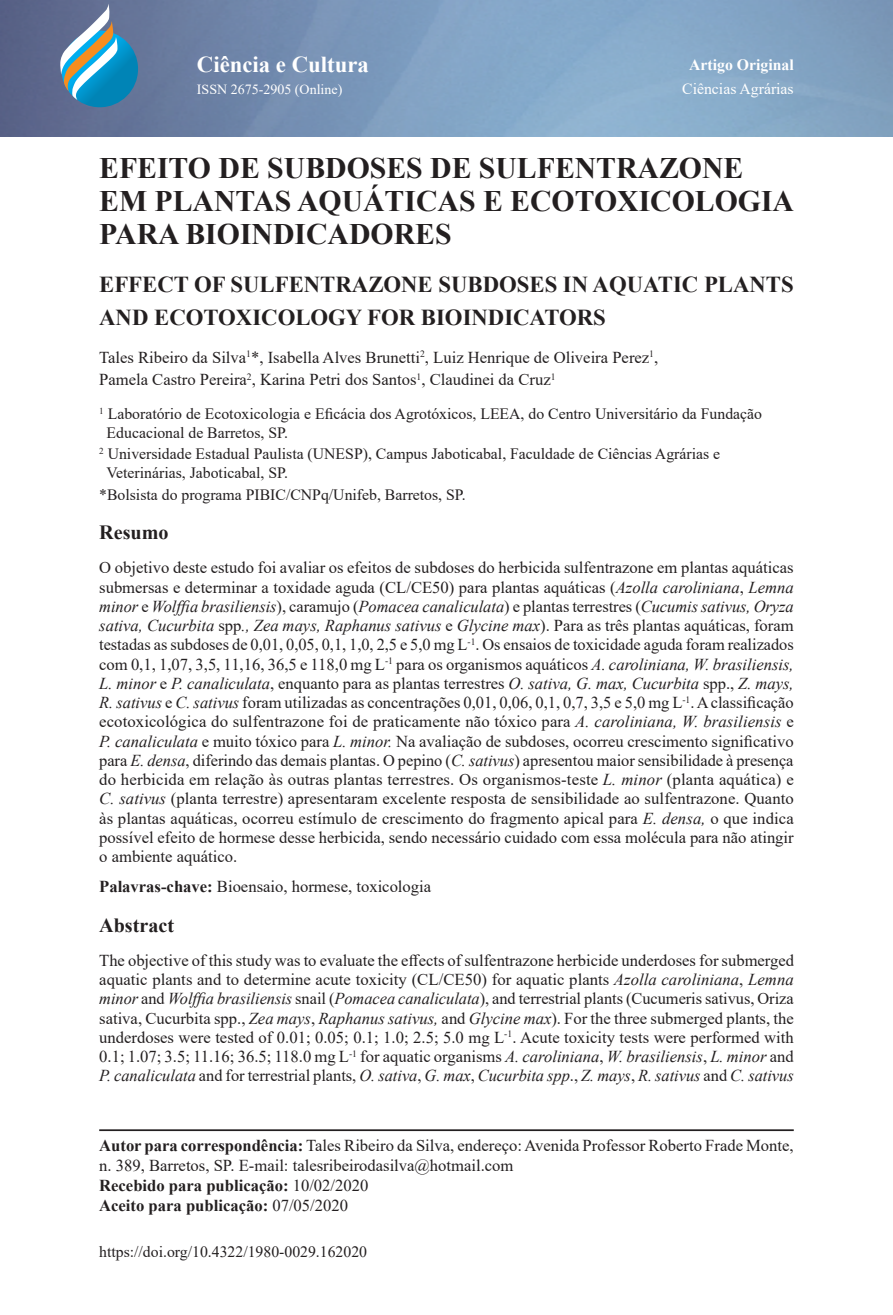
<style>
.page{position:relative;width:893px;height:1315px;background:#fff}
.page>*{position:absolute;margin:0;border:0;box-sizing:border-box;transform-origin:0 0}
.ArticleTitle{font:700 29.75px/33.2px "Times New Roman";color:#231f20}
.ArticleTitle-Trans1{font:700 22.75px/33.2px "Times New Roman";color:#231f20}
.t1{font:700 22.75px "Times New Roman";color:#fff}
.AbstractTitle-Trans1{font:700 20.12px "Times New Roman";color:#231f20}
.AbstractTitle{font:700 20.12px "Times New Roman";color:#231f20}
.Abstract{font:16.62px/19.2px "Times New Roman";color:#231f20;text-align:justify}
.Abstract-Trans1{font:16.62px/19.2px "Times New Roman";color:#231f20;text-align:justify}
.Correspondence{font:16.62px/19.9px "Times New Roman";color:#231f20}
.Authors{font:16.62px/22.4px "Times New Roman";color:#231f20}
.History{font:700 16.62px/19.9px "Times New Roman";color:#231f20}
.Keywords{font:16.62px "Times New Roman";color:#231f20}
.Affiliations{font:15.75px/18.9px "Times New Roman";color:#231f20}
.fnArticleOther{font:15.75px "Times New Roman";color:#231f20}
.t2{font:15.75px "Times New Roman";color:#fff}
.t3{font:700 15.75px "Times New Roman";color:#fff}
.t4{font:14px "Times New Roman";color:#fff}
.s1{font-style:italic}
.s2{font-weight:700}
.s3{font-weight:400}
</style>
<div class="page">
<img style="left:0;top:0;width:893px;height:136px">
<svg style="left:61px;top:31px;width:77px;height:76px"></svg>
<svg style="left:60px;top:4px;width:57px;height:96px"></svg>
<hr style="left:99px;top:1129px;width:695px;height:2px;background:#231f20">
<h2 class="t1" style="left:197px;top:48px;width:173px">Ciência e Cultura</h2>
<p class="t4" style="left:197px;top:79px;width:147px">ISSN 2675-2905 (Online)</p>
<p class="t3" style="left:689px;top:53px;width:106px">Artigo Original</p>
<p class="t2" style="left:682px;top:78px;width:113px">Ciências Agrárias</p>
<p class="ArticleTitle" style="left:99px;top:150px;width:696px">EFEITO DE SUBDOSES DE SULFENTRAZONE<br>EM PLANTAS AQUÁTICAS E ECOTOXICOLOGIA<br>PARA BIOINDICADORES</p>
<p class="ArticleTitle-Trans1" style="left:99px;top:267px;width:696px">EFFECT OF SULFENTRAZONE SUBDOSES IN AQUATIC PLANTS<br>AND ECOTOXICOLOGY FOR BIOINDICATORS</p>
<p class="Authors" style="left:99px;top:345px;width:560px">Tales Ribeiro da Silva<sup>1</sup>*, Isabella Alves Brunetti<sup>2</sup>, Luiz Henrique de Oliveira Perez<sup>1</sup>,<br>Pamela Castro Pereira<sup>2</sup>, Karina Petri dos Santos<sup>1</sup>, Claudinei da Cruz<sup>1</sup></p>
<p class="Affiliations" style="left:107px;top:404px;width:657px;text-indent:-7px"><sup>1</sup> Laboratório de Ecotoxicologia e Eficácia dos Agrotóxicos, LEEA, do Centro Universitário da Fundação<br>Educacional de Barretos, SP.</p>
<p class="Affiliations" style="left:107px;top:444px;width:615px;text-indent:-7px"><sup>2</sup> Universidade Estadual Paulista (UNESP), Campus Jaboticabal, Faculdade de Ciências Agrárias e<br>Veterinárias, Jaboticabal, SP.</p>
<p class="fnArticleOther" style="left:99px;top:483px;width:368px">*Bolsista do programa PIBIC/CNPq/Unifeb, Barretos, SP.</p>
<p class="AbstractTitle" style="left:99px;top:518px;width:71px">Resumo</p>
<p class="Abstract" style="left:99px;top:557px;width:696px">O objetivo deste estudo foi avaliar os efeitos de subdoses do herbicida sulfentrazone em plantas aquáticas submersas e determinar a toxidade aguda (CL/CE50) para plantas aquáticas (<span class="s1">Azolla caroliniana</span>, <span class="s1">Lemna minor</span> e <span class="s1">Wolffia brasiliensis</span>), caramujo (<span class="s1">Pomacea canaliculata</span>) e plantas terrestres (<span class="s1">Cucumis sativus, Oryza sativa, Cucurbita</span> spp<span class="s1">., Zea mays, Raphanus sativus</span> e <span class="s1">Glycine max</span>). Para as três plantas aquáticas, foram testadas as subdoses de 0,01, 0,05, 0,1, 1,0, 2,5 e 5,0 mg L<sup>-1</sup>. Os ensaios de toxicidade aguda foram realizados com 0,1, 1,07, 3,5, 11,16, 36,5 e 118,0 mg L<sup>-1</sup> para os organismos aquáticos <span class="s1">A. caroliniana, W. brasiliensis, L. minor</span> e <span class="s1">P. canaliculata</span>, enquanto para as plantas terrestres <span class="s1">O. sativa, G. max, Cucurbita</span> spp., <span class="s1">Z. mays, R. sativus</span> e <span class="s1">C. sativus</span> foram utilizadas as concentrações 0,01, 0,06, 0,1, 0,7, 3,5 e 5,0 mg L<sup>-1</sup>. A classificação ecotoxicológica do sulfentrazone foi de praticamente não tóxico para <span class="s1">A. caroliniana, W. brasiliensis</span> e <span class="s1">P. canaliculata</span> e muito tóxico para <span class="s1">L. minor.</span> Na avaliação de subdoses, ocorreu crescimento significativo para <span class="s1">E. densa</span>, diferindo das demais plantas. O pepino (<span class="s1">C. sativus</span>) apresentou maior sensibilidade à presença do herbicida em relação às outras plantas terrestres. Os organismos-teste <span class="s1">L. minor</span> (planta aquática) e <span class="s1">C. sativus</span> (planta terrestre) apresentaram excelente resposta de sensibilidade ao sulfentrazone. Quanto às plantas aquáticas, ocorreu estímulo de crescimento do fragmento apical para <span class="s1">E. densa,</span> o que indica possível efeito de hormese desse herbicida, sendo necessário cuidado com essa molécula para não atingir o ambiente aquático.</p>
<p class="Keywords" style="left:99px;top:874px;width:333px"><span class="s2">Palavras-chave:</span> Bioensaio, hormese, toxicologia</p>
<p class="AbstractTitle-Trans1" style="left:99px;top:910px;width:76px">Abstract</p>
<p class="Abstract-Trans1" style="left:99px;top:950px;width:696px">The objective of this study was to evaluate the effects of sulfentrazone herbicide underdoses for submerged aquatic plants and to determine acute toxicity (CL/CE50) for aquatic plants <span class="s1">Azolla caroliniana</span>, <span class="s1">Lemna minor</span> and <span class="s1">Wolffia brasiliensis</span> snail (<span class="s1">Pomacea canaliculata</span>), and terrestrial plants (Cucumeris sativus, Oriza sativa, Cucurbita spp., <span class="s1">Zea mays</span>, <span class="s1">Raphanus sativus,</span> and <span class="s1">Glycine max</span>). For the three submerged plants, the underdoses were tested of 0.01; 0.05; 0.1; 1.0; 2.5; 5.0 mg L<sup>-1</sup>. Acute toxicity tests were performed with 0.1; 1.07; 3.5; 11.16; 36.5; 118.0 mg L<sup>-1</sup> for aquatic organisms <span class="s1">A. caroliniana</span>, <span class="s1">W. brasiliensis</span>, <span class="s1">L. minor</span> and <span class="s1">P. canaliculata</span> and for terrestrial plants, <span class="s1">O. sativa</span>, <span class="s1">G. max</span>, <span class="s1">Cucurbita spp</span>., <span class="s1">Z. mays</span>, <span class="s1">R. sativus</span> and <span class="s1">C. sativus</span></p>
<p class="Correspondence" style="left:99px;top:1134px;width:696px"><span class="s2">Autor para correspondência:</span> Tales Ribeiro da Silva, endereço: Avenida Professor Roberto Frade Monte, n. 389, Barretos, SP. E-mail: talesribeirodasilva@hotmail.com</p>
<p class="History" style="left:99px;top:1174px;width:271px">Recebido para publicação: <span class="s3">10/02/2020<br></span>Aceito para publicação: <span class="s3">07/05/2020</span></p>
<p class="Affiliations" style="left:99px;top:1241px;width:269px">https://doi.org/10.4322/1980-0029.162020</p>
</div>
